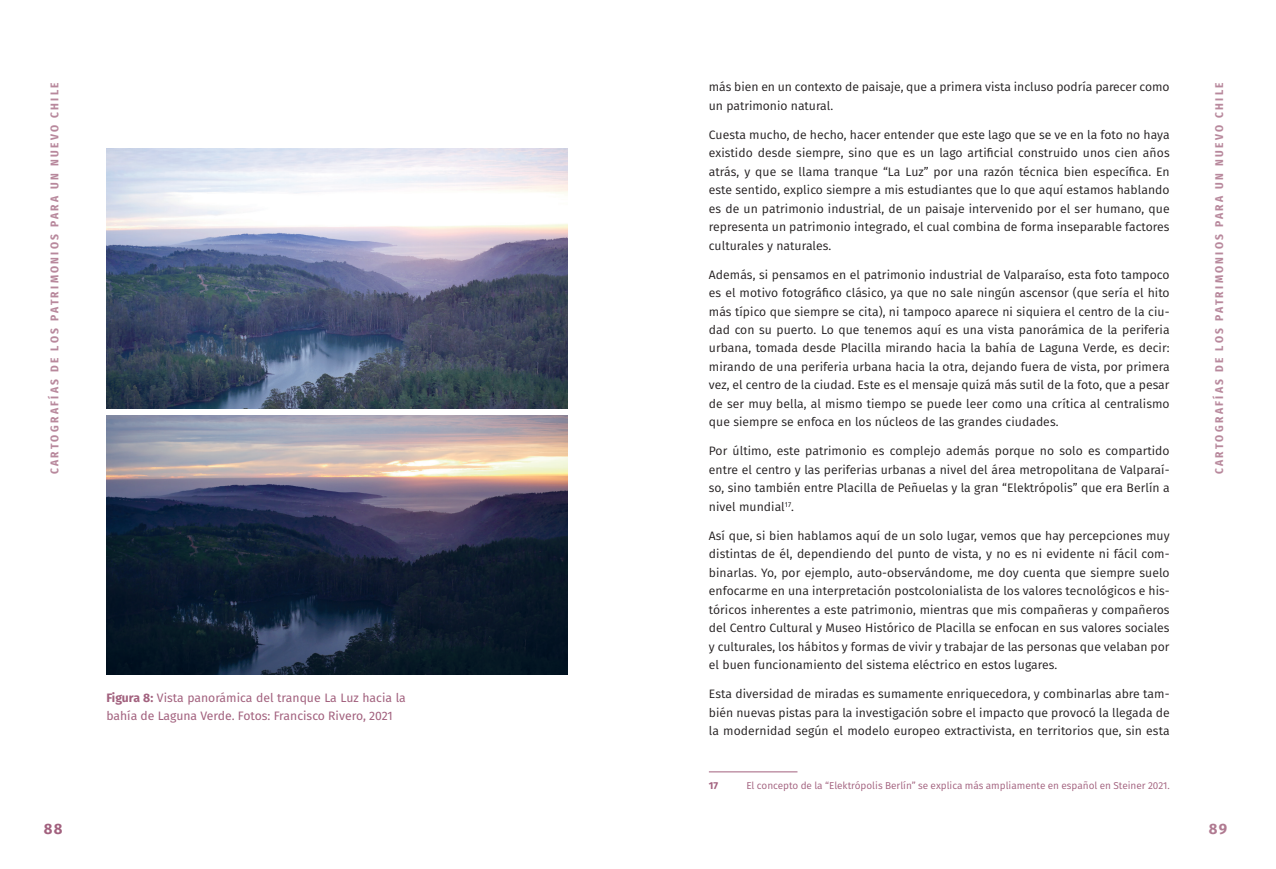
<style>
.page{position:relative;width:1276px;height:869px;background:#fff}
.page>*{position:absolute;margin:0;border:0;box-sizing:border-box;transform-origin:0 0}
.t1{font:700 15px "Fira Sans";color:#a2617e}
.t2{font:700 15px "Fira Sans";color:#b07a91}
.t3{font:12.25px/18.5px "Fira Sans";letter-spacing:.005em;color:#231f20;text-align:justify}
.t4{font:12.25px/18.5px "Fira Sans";color:#a2617e}
.t5{font:700 11.25px "Fira Sans Condensed";letter-spacing:.21em;color:#b8889c}
.t6{font:10px "Fira Sans";color:#a2617e}
.t7{font:700 10px "Fira Sans";color:#a2617e}
.s1{font-weight:700}
</style>
<div class="page">
<img style="left:106px;top:415px;width:461px;height:259px">
<img style="left:106px;top:149px;width:461px;height:259px">
<hr style="left:709px;top:771px;width:88px;height:1px;background:#a2617e">
<p class="t3" style="left:709px;top:77px;width:462px">más bien en un contexto de paisaje, que a primera vista incluso podría parecer como un patrimonio natural.</p>
<p class="t3" style="left:709px;top:125px;width:462px">Cuesta mucho, de hecho, hacer entender que este lago que se ve en la foto no haya existido desde siempre, sino que es un lago artificial construido unos cien años atrás, y que se llama tranque “La Luz” por una razón técnica bien específica. En este sentido, explico siempre a mis estudiantes que lo que aquí estamos hablando es de un patrimonio industrial, de un paisaje intervenido por el ser humano, que representa un patrimonio integrado, el cual combina de forma inseparable factores culturales y naturales.</p>
<p class="t3" style="left:709px;top:265px;width:462px">Además, si pensamos en el patrimonio industrial de Valparaíso, esta foto tampoco es el motivo fotográfico clásico, ya que no sale ningún ascensor (que sería el hito más típico que siempre se cita), ni tampoco aparece ni siquiera el centro de la ciu&shy;dad con su puerto. Lo que tenemos aquí es una vista panorámica de la periferia urbana, tomada desde Placilla mirando hacia la bahía de Laguna Verde, es decir: mirando de una periferia urbana hacia la otra, dejando fuera de vista, por primera vez, el centro de la ciudad. Este es el mensaje quizá más sutil de la foto, que a pesar de ser muy bella, al mismo tiempo se puede leer como una crítica al centralismo que siempre se enfoca en los núcleos de las grandes ciudades.</p>
<p class="t3" style="left:709px;top:441px;width:462px">Por último, este patrimonio es complejo además porque no solo es compartido entre el centro y las periferias urbanas a nivel del área metropolitana de Valparaí&shy;so, sino también entre Placilla de Peñuelas y la gran “Elektrópolis” que era Berlín a nivel mundial<sup>17</sup>.</p>
<p class="t3" style="left:709px;top:525px;width:462px">Así que, si bien hablamos aquí de un solo lugar, vemos que hay percepciones muy distintas de él, dependiendo del punto de vista, y no es ni evidente ni fácil com&shy;binarlas. Yo, por ejemplo, auto-observándome, me doy cuenta que siempre suelo enfocarme en una interpretación postcolonialista de los valores tecnológicos e his&shy;tóricos inherentes a este patrimonio, mientras que mis compañeras y compañeros del Centro Cultural y Museo Histórico de Placilla se enfocan en sus valores sociales y culturales, los hábitos y formas de vivir y trabajar de las personas que velaban por el buen funcionamiento del sistema eléctrico en estos lugares.</p>
<p class="t3" style="left:709px;top:684px;width:462px">Esta diversidad de miradas es sumamente enriquecedora, y combinarlas abre tam&shy;bién nuevas pistas para la investigación sobre el impacto que provocó la llegada de la modernidad según el modelo europeo extractivista, en territorios que, sin esta</p>
<p class="t5" style="left:45px;top:474px;width:393px;rotate:-90deg">CARTOGRAFÍAS DE LOS PATRIMONIOS PARA UN NUEVO CHILE</p>
<p class="t5" style="left:1210px;top:474px;width:393px;rotate:-90deg">CARTOGRAFÍAS DE LOS PATRIMONIOS PARA UN NUEVO CHILE</p>
<p class="t4" style="left:106px;top:687px;width:301px"><span class="s1">Figura 8:</span> Vista panorámica del tranque La Luz hacia la bahía de Laguna Verde. Fotos: Francisco Rivero, 2021</p>
<p class="t7" style="left:709px;top:776px;width:11px">17</p>
<p class="t6" style="left:746px;top:777px;width:425px">El concepto de la “Elektrópolis Berlín” se explica más ampliamente en español en Steiner 2021.</p>
<p class="t1" style="left:44px;top:816px;width:20px">88</p>
<p class="t2" style="left:1208px;top:816px;width:20px">89</p>
</div>
